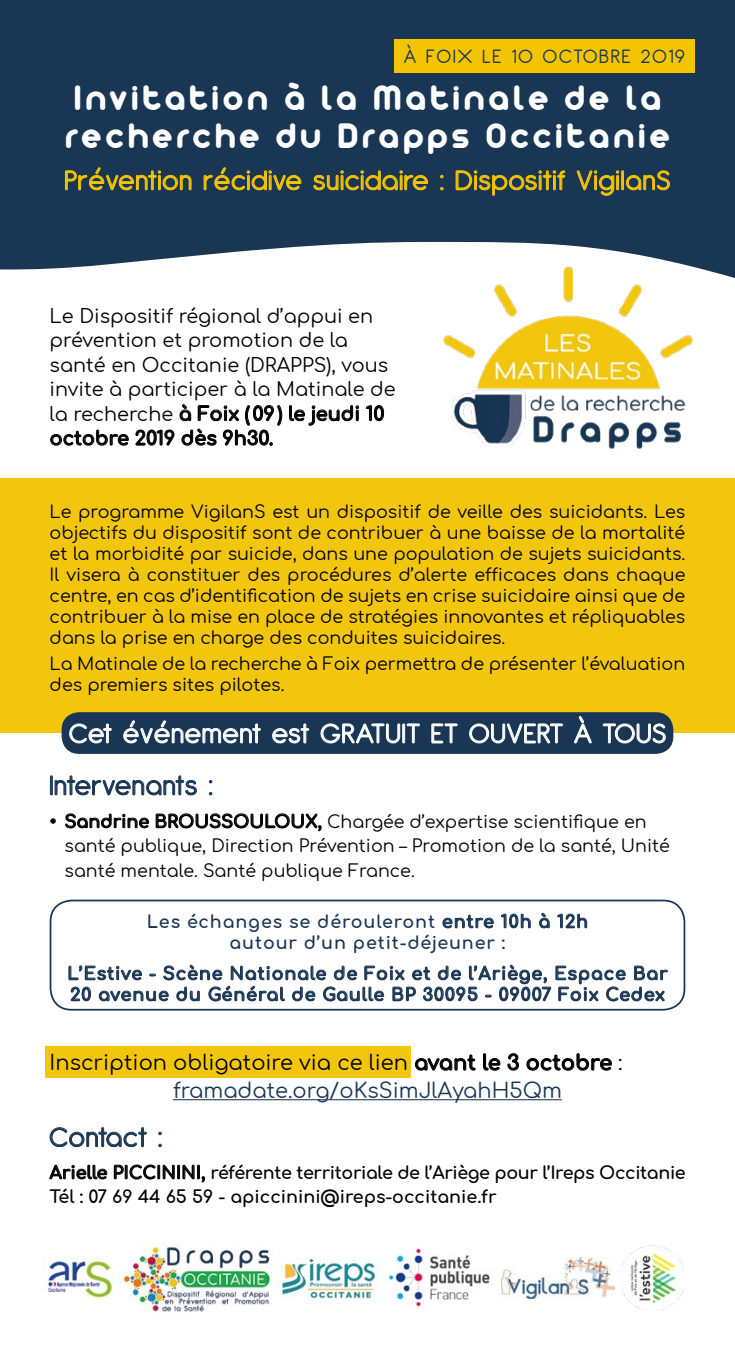
<style>
.page{position:relative;width:735px;height:1345px;background:#fff}
.page>*{position:absolute;margin:0;border:0;box-sizing:border-box;transform-origin:0 0}
.t1{font:38.5px/38.5px "Arista 2.0";letter-spacing:.1em;color:#fff}
.t2{font:29.75px "Antipasto";letter-spacing:.05em;color:#f3c500}
.t3{font:29.75px "Antipasto";letter-spacing:.05em;color:#fff}
.t4{font:29.75px "Antipasto";letter-spacing:.05em;color:#193654}
.t5{font:21px/28px "Comfortaa";color:#000}
.t6{font:21px "Antipasto";letter-spacing:.1em;color:#193654}
.t7{font:19.25px/24.5px "Comfortaa";color:#000}
.t8{font:17.5px/21px "Comfortaa";color:#000}
.t9{font:700 17.5px/21px "Comfortaa";letter-spacing:.05em;color:#193654;text-align:center}
.t10{font:700 17.5px/24.5px "Comfortaa";letter-spacing:-.02em;color:#000}
.s1{font-weight:700}
.s2{color:#193654}
</style>
<div class="page">
<svg style="left:0;top:0;width:734px;height:278px;background:#29445f"></svg>
<svg style="left:289px;top:405px;width:70px;height:20px"></svg>
<svg style="left:366px;top:405px;width:18px;height:16px"></svg>
<svg style="left:50px;top:429px;width:79px;height:16px"></svg>
<svg style="left:135px;top:404px;width:147px;height:42px"></svg>
<img style="left:431px;top:255px;width:274px;height:194px">
<div style="left:0;top:479px;width:734px;height:254px;background:#f3c60e"></div>
<svg style="left:50px;top:775px;width:147px;height:20px"></svg>
<svg style="left:209px;top:780px;width:4px;height:15px"></svg>
<svg style="left:49px;top:1127px;width:98px;height:20px"></svg>
<svg style="left:158px;top:1131px;width:4px;height:16px"></svg>
<svg style="left:50px;top:818px;width:6px;height:5px"></svg>
<svg style="left:65px;top:813px;width:84px;height:15px"></svg>
<svg style="left:156px;top:813px;width:165px;height:18px"></svg>
<svg style="left:49px;top:1164px;width:58px;height:16px"></svg>
<svg style="left:114px;top:1164px;width:91px;height:18px"></svg>
<div style="left:50px;top:899px;width:635px;height:111px;border:2px solid #193654;border-radius:21px"></div>
<svg style="left:442px;top:914px;width:51px;height:14px"></svg>
<svg style="left:501px;top:913px;width:29px;height:15px"></svg>
<svg style="left:539px;top:912px;width:10px;height:16px"></svg>
<svg style="left:557px;top:913px;width:30px;height:15px"></svg>
<svg style="left:68px;top:964px;width:599px;height:38px"></svg>
<svg style="left:65px;top:167px;width:126px;height:25px;background:#485441"></svg>
<svg style="left:203px;top:167px;width:98px;height:25px;background:#495541"></svg>
<svg style="left:313px;top:170px;width:115px;height:20px;background:#555d3c"></svg>
<svg style="left:440px;top:175px;width:3px;height:15px"></svg>
<svg style="left:455px;top:170px;width:110px;height:26px;background:#4a5640"></svg>
<svg style="left:576px;top:170px;width:93px;height:26px;background:#4a5640"></svg>
<div style="left:62px;top:712px;width:611px;height:42px;background:#193654;border-radius:18px"></div>
<svg style="left:69px;top:723px;width:43px;height:20px"></svg>
<svg style="left:123px;top:720px;width:138px;height:23px"></svg>
<svg style="left:272px;top:723px;width:37px;height:20px"></svg>
<svg style="left:320px;top:723px;width:100px;height:21px"></svg>
<svg style="left:431px;top:723px;width:27px;height:20px"></svg>
<svg style="left:469px;top:723px;width:94px;height:21px"></svg>
<svg style="left:574px;top:716px;width:17px;height:28px"></svg>
<svg style="left:602px;top:723px;width:63px;height:20px"></svg>
<div style="left:394px;top:39px;width:300px;height:34px;background:#f3c500"></div>
<div style="left:45px;top:1045px;width:365px;height:32px;background:#f3c60e"></div>
<hr style="left:173px;top:1099px;width:388px;height:1px;background:#193654">
<svg style="left:415px;top:1054px;width:60px;height:16px"></svg>
<svg style="left:483px;top:1053px;width:17px;height:17px"></svg>
<svg style="left:507px;top:1053px;width:11px;height:17px"></svg>
<svg style="left:526px;top:1053px;width:85px;height:17px"></svg>
<img style="left:48px;top:1243px;width:329px;height:69px">
<img style="left:501px;top:1257px;width:113px;height:41px">
<img style="left:620px;top:1245px;width:63px;height:65px">
<img style="left:388px;top:1248px;width:102px;height:59px">
<p class="t6" style="left:404px;top:44px;width:282px">À FOIX LE 10 OCTOBRE 2019</p>
<h1 class="t1" style="left:65px;top:77px;width:606px">Invitation à la Matinale de la recherche du Drapps Occitanie</h1>
<h2 class="t2" style="left:65px;top:163px;width:606px">Prévention récidive suicidaire : Dispositif VigilanS</h2>
<p class="t7" style="left:50px;top:301px;width:347px">Le Dispositif régional d’appui en prévention et promotion de la santé en Occitanie (DRAPPS), vous invite à participer à la Matinale de la recherche <span class="s1">à Foix (09) le jeudi 10 octobre 2019 dès 9h30.</span></p>
<p class="t8" style="left:50px;top:498px;width:637px;text-align:justify">Le programme VigilanS est un dispositif de veille des suicidants. Les objectifs du dispositif sont de contribuer à une baisse de la mortalité et la morbidité par suicide, dans une population de sujets suicidants.<br>Il visera à constituer des procédures d’alerte efficaces dans chaque centre, en cas d’identification de sujets en crise suicidaire ainsi que de contribuer à la mise en place de stratégies innovantes et répliquables dans la prise en charge des conduites suicidaires.</p>
<p class="t8" style="left:50px;top:650px;width:636px">La Matinale de la recherche à Foix permettra de présenter l’évaluation des premiers sites pilotes.</p>
<h2 class="t3" style="left:69px;top:716px;width:597px">Cet événement est GRATUIT ET OUVERT À TOUS</h2>
<h2 class="t4" style="left:50px;top:768px;width:164px">Intervenants :</h2>
<p class="t8" style="left:64px;top:806px;width:606px;line-height:24.5px;text-indent:-15px"><span class="s1">• Sandrine BROUSSOULOUX,</span> Chargée d’expertise scientifique en santé publique, Direction Prévention – Promotion de la santé, Unité santé mentale. Santé publique France.</p>
<p class="t9" style="left:147px;top:908px;width:442px">Les échanges se dérouleront entre 10h à 12h autour d’un petit-déjeuner :</p>
<p class="t9" style="left:67px;top:960px;width:601px;text-align:left">L’Estive - Scène Nationale de Foix et de l’Ariège, Espace Bar<br>20 avenue du Général de Gaulle BP 30095 - 09007 Foix Cedex</p>
<p class="t5" style="left:173px;top:1045px;width:451px;text-indent:-123px">Inscription obligatoire via ce lien <span class="s1">avant le 3 octobre</span> : <span class="s2">framadate.org/oKsSimJlAyahH5Qm</span></p>
<h2 class="t4" style="left:50px;top:1119px;width:114px">Contact :</h2>
<p class="t10" style="left:50px;top:1157px;width:637px">Arielle PICCININI, référente territoriale de l’Ariège pour l’Ireps Occitanie<br>Tél : 07 69 44 65 59 - apiccinini@ireps-occitanie.fr</p>
</div>
